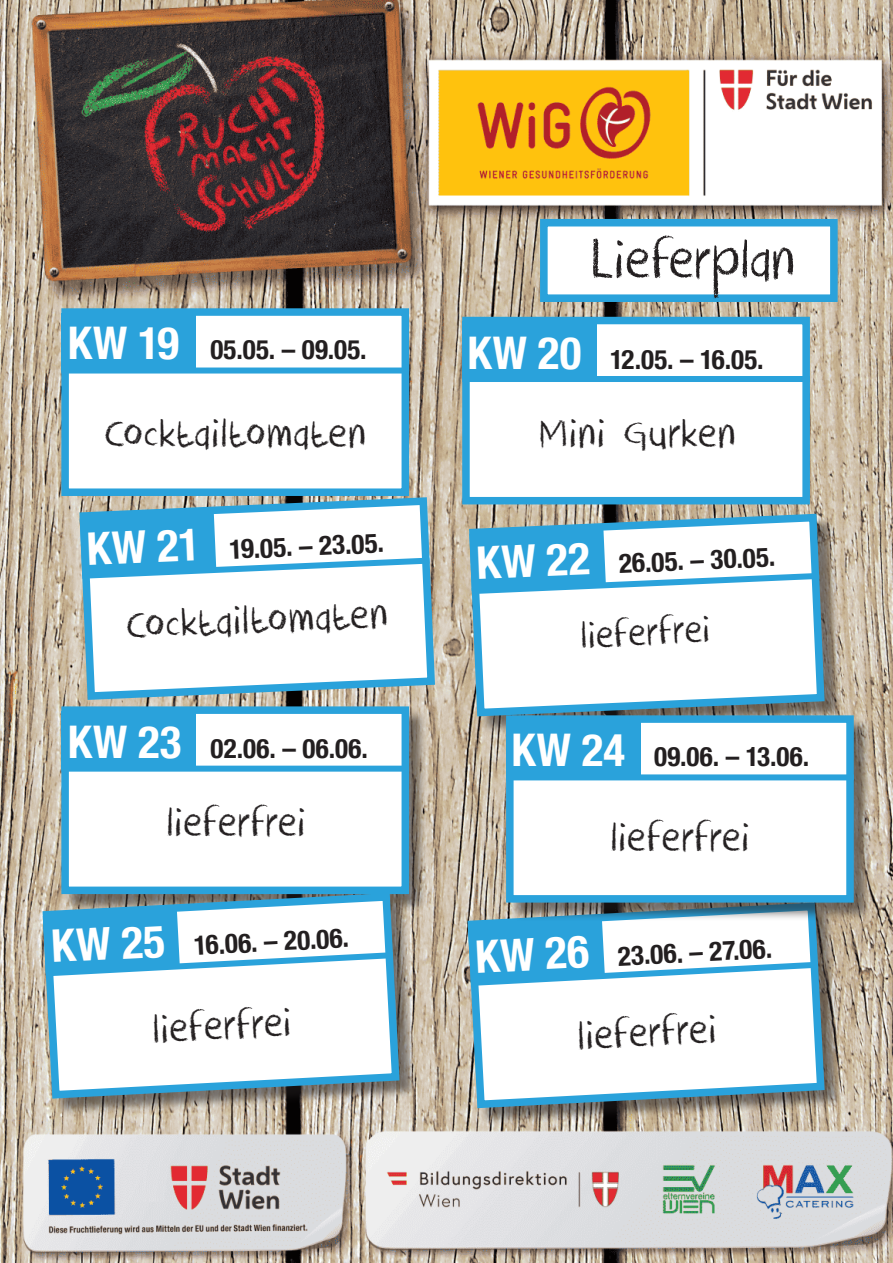
<style>
.page{position:relative;width:893px;height:1263px;background:#fff}
.page>*{position:absolute;margin:0;border:0;box-sizing:border-box;transform-origin:0 0}
.t1{font:60.45px "DK Crayon Crumble";color:#231f20}
.t2{font:45px "DK Crayon Crumble";letter-spacing:.01em;color:#231f20}
.t3{font:700 condensed 45px "Helvetica Neue";color:#fff}
.t4{font:42px "DK Crayon Crumble";color:#231f20}
.t5{font:700 condensed 27px "Helvetica Neue";letter-spacing:.015em;color:#231f20}
.s1{font-size:45px;color:#fff}
</style>
<div class="page">
<img style="left:0;top:0;width:893px;height:1263px">
<div style="left:63px;top:709px;width:365px;height:204px;background:#231f20;opacity:.55"></div>
<div style="left:61px;top:706px;width:348px;height:188px;background:#fff;border:8px solid #2aa2db"></div>
<div style="left:61px;top:766px;width:348px;height:6px;background:#2aa2db"></div>
<div style="left:61px;top:711px;width:135px;height:58px;background:#2aa2db"></div>
<div style="left:45px;top:896px;width:373px;height:221px;background:#231f20;opacity:.55"></div>
<svg style="left:39px;top:889px;width:364px;height:213px"></svg>
<svg style="left:39px;top:909px;width:360px;height:71px"></svg>
<div style="left:470px;top:905px;width:373px;height:222px;background:#231f20;opacity:.55"></div>
<svg style="left:464px;top:899px;width:364px;height:213px"></svg>
<svg style="left:464px;top:918px;width:360px;height:71px"></svg>
<div style="left:462px;top:317px;width:348px;height:187px;background:#fff;border:8px solid #2aa2db"></div>
<div style="left:462px;top:376px;width:348px;height:6px;background:#2aa2db"></div>
<div style="left:462px;top:322px;width:134px;height:57px;background:#2aa2db"></div>
<div style="left:472px;top:516px;width:371px;height:219px;background:#231f20;opacity:.55"></div>
<svg style="left:465px;top:510px;width:363px;height:210px"></svg>
<svg style="left:465px;top:528px;width:360px;height:69px"></svg>
<div style="left:508px;top:718px;width:365px;height:203px;background:#231f20;opacity:.55"></div>
<div style="left:506px;top:715px;width:348px;height:187px;background:#fff;border:8px solid #2aa2db"></div>
<div style="left:506px;top:774px;width:348px;height:6px;background:#2aa2db"></div>
<div style="left:506px;top:720px;width:134px;height:57px;background:#2aa2db"></div>
<svg style="left:76px;top:493px;width:363px;height:211px"></svg>
<svg style="left:76px;top:512px;width:360px;height:70px"></svg>
<div style="left:61px;top:308px;width:348px;height:188px;background:#fff;border:8px solid #2aa2db"></div>
<div style="left:61px;top:367px;width:348px;height:6px;background:#2aa2db"></div>
<div style="left:61px;top:313px;width:135px;height:57px;background:#2aa2db"></div>
<div style="left:540px;top:219px;width:298px;height:83px;background:#fff;border:8px solid #2aa2db"></div>
<p class="t5" style="left:68px;top:327px;width:300px"><span class="s1">KW 19</span> 05.05. – 09.05.</p>
<p class="t2" style="left:104px;top:407px;width:264px">Cocktailtomaten</p>
<p class="t3" style="left:85px;top:512px;width:115px;rotate:-3deg">KW 21</p>
<p class="t5" style="left:229px;top:526px;width:156px;rotate:-2deg">19.05. – 23.05.</p>
<p class="t2" style="left:124px;top:600px;width:264px;rotate:-3deg">Cocktailtomaten</p>
<p class="t5" style="left:68px;top:726px;width:301px"><span class="s1">KW 23</span> 02.06. – 06.06.</p>
<p class="t2" style="left:166px;top:796px;width:141px">lieferfrei</p>
<p class="t5" style="left:50px;top:930px;width:299px;rotate:-3deg"><span class="s1">KW 25</span> 16.06. – 20.06.</p>
<p class="t2" style="left:151px;top:1003px;width:141px;rotate:-3deg">lieferfrei</p>
<p class="t1" style="left:591px;top:224px;width:206px">Lieferplan</p>
<p class="t5" style="left:468px;top:337px;width:298px"><span class="s1">KW 20</span> 12.05. – 16.05.</p>
<p class="t2" style="left:539px;top:406px;width:199px">Mini Gurken</p>
<p class="t3" style="left:474px;top:526px;width:115px;rotate:-3deg">KW 22</p>
<p class="t5" style="left:618px;top:540px;width:158px;rotate:-2deg">26.05. – 30.05.</p>
<p class="t4" style="left:579px;top:611px;width:132px;rotate:-3deg">lieferfrei</p>
<p class="t5" style="left:511px;top:734px;width:299px"><span class="s1">KW 24</span> 09.06. – 13.06.</p>
<p class="t2" style="left:610px;top:811px;width:141px">lieferfrei</p>
<p class="t5" style="left:474px;top:941px;width:298px;rotate:-3deg"><span class="s1">KW 26</span> 23.06. – 27.06.</p>
<p class="t2" style="left:576px;top:1009px;width:141px;rotate:-3deg">lieferfrei</p>
</div>
